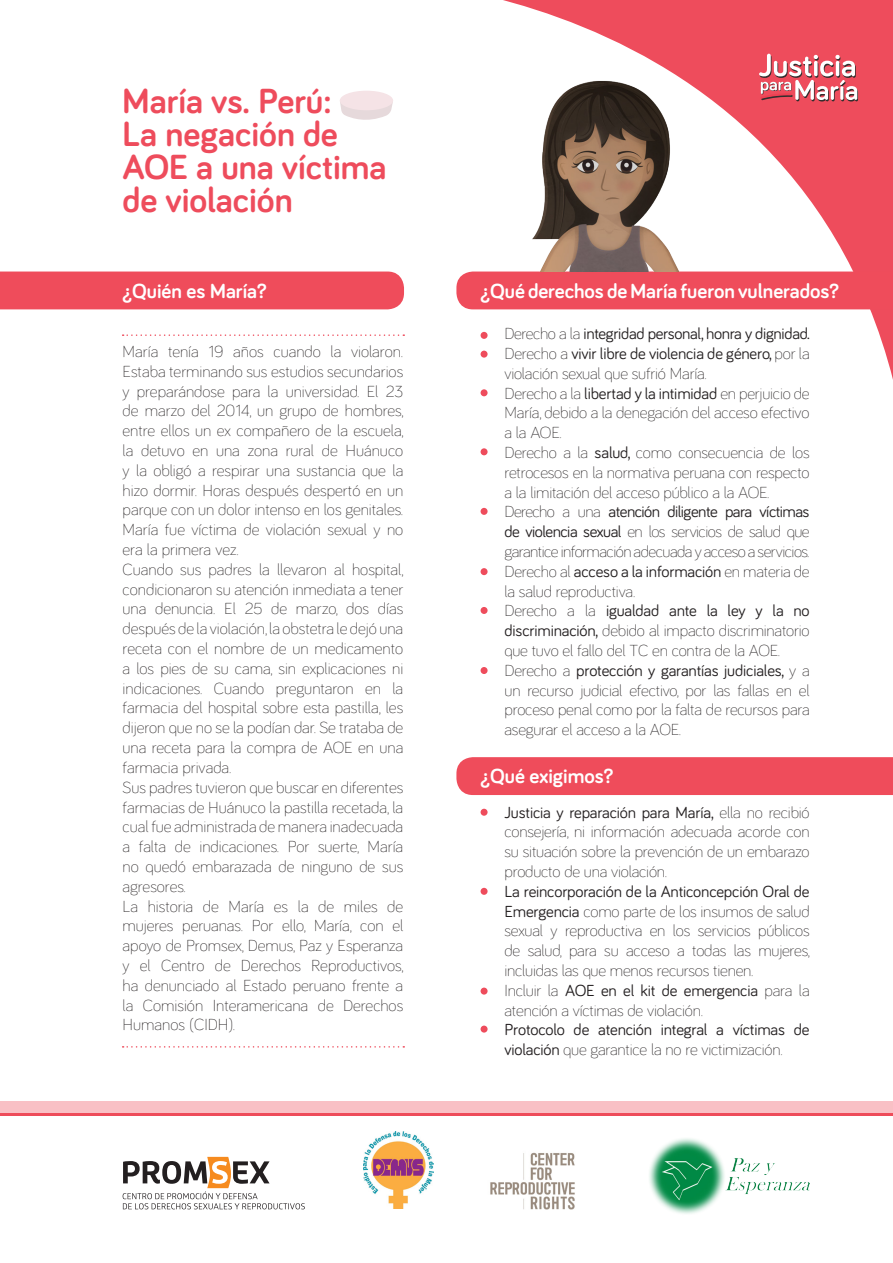
<style>
.page{position:relative;width:893px;height:1263px;background:#fff}
.page>*{position:absolute;margin:0;border:0;box-sizing:border-box;transform-origin:0 0}
.t1{font:700 36px/33px "Bariol";color:#ee4c5c}
.t2{font:700 21px "Bariol";color:#fff}
.t3{font:300 16.5px/19.8px "Bariol";letter-spacing:-.01em;color:#231f20;text-align:justify}
.t4{font:16.5px/19.8px "Bariol";letter-spacing:-.015em;color:#231f20}
.s1{font-weight:300}
.s2{font-weight:400}
</style>
<div class="page">
<svg style="left:372px;top:0;width:521px;height:515px"></svg>
<div style="left:456px;top:272px;width:437px;height:37px;background:#ef4c5b"></div>
<div style="left:0;top:272px;width:404px;height:37px;background:#ef4c5b"></div>
<div style="left:456px;top:757px;width:437px;height:38px;background:#ef4c5b"></div>
<svg style="left:123px;top:1046px;width:281px;height:1px"></svg>
<svg style="left:123px;top:334px;width:281px;height:2px"></svg>
<div style="left:481px;top:332px;width:7px;height:7px;background:#ee4c5c;border-radius:50%"></div>
<div style="left:481px;top:351px;width:7px;height:7px;background:#ee4c5c;border-radius:50%"></div>
<div style="left:481px;top:389px;width:7px;height:7px;background:#ee4c5c;border-radius:50%"></div>
<div style="left:481px;top:448px;width:7px;height:7px;background:#ee4c5c;border-radius:50%"></div>
<div style="left:481px;top:508px;width:7px;height:7px;background:#ee4c5c;border-radius:50%"></div>
<div style="left:481px;top:568px;width:7px;height:7px;background:#ee4c5c;border-radius:50%"></div>
<div style="left:481px;top:607px;width:7px;height:7px;background:#ee4c5c;border-radius:50%"></div>
<div style="left:481px;top:667px;width:7px;height:7px;background:#ee4c5c;border-radius:50%"></div>
<div style="left:481px;top:809px;width:7px;height:7px;background:#ee4c5c;border-radius:50%"></div>
<div style="left:481px;top:888px;width:7px;height:7px;background:#ee4c5c;border-radius:50%"></div>
<div style="left:481px;top:1025px;width:7px;height:7px;background:#ee4c5c;border-radius:50%"></div>
<div style="left:481px;top:987px;width:7px;height:7px;background:#ee4c5c;border-radius:50%"></div>
<svg style="left:340px;top:102px;width:53px;height:21px"></svg>
<div style="left:340px;top:91px;width:53px;height:19px;background:#f5e3e6;border-radius:50%"></div>
<img style="left:364px;top:1131px;width:70px;height:78px">
<img style="left:490px;top:1152px;width:85px;height:58px">
<img style="left:649px;top:1138px;width:161px;height:76px">
<img style="left:500px;top:54px;width:242px;height:218px">
<svg style="left:123px;top:1157px;width:182px;height:52px"></svg>
<hr style="left:0;top:1113px;width:893px;height:2px;background:#ee4c5a">
<div style="left:0;top:1101px;width:893px;height:12px;background:#f9c0c5"></div>
<svg style="left:759px;top:54px;width:99px;height:48px"></svg>
<p class="t1" style="left:123px;top:83px;width:210px">María vs. Perú:</p>
<p class="t1" style="left:123px;top:116px;width:265px">La negación de<br>AOE a una víctima de violación</p>
<p class="t2" style="left:123px;top:276px;width:146px">¿Quién es María?</p>
<p class="t3" style="left:123px;top:341px;width:283px">María tenía 19 años cuando la violaron.<br>Estaba terminando sus estudios secundarios y preparándose para la universidad. El 23 de marzo del 2014, un grupo de hombres, entre ellos un ex compañero de la escuela, la detuvo en una zona rural de Huánuco y la obligó a respirar una sustancia que la hizo dormir. Horas después despertó en un parque con un dolor intenso en los genitales.<br>María fue víctima de violación sexual y no era la primera vez.</p>
<p class="t3" style="left:123px;top:558px;width:283px">Cuando sus padres la llevaron al hospital, condicionaron su atención inmediata a tener una denuncia. El 25 de marzo, dos días después de la violación, la obstetra le dejó una receta con el nombre de un medicamento a los pies de su cama, sin explicaciones ni indicaciones. Cuando preguntaron en la farmacia del hospital sobre esta pastilla, les dijeron que no se la podían dar. Se trataba de una receta para la compra de AOE en una farmacia privada.</p>
<p class="t3" style="left:123px;top:776px;width:282px">Sus padres tuvieron que buscar en diferentes farmacias de Huánuco la pastilla recetada, la cual fue administrada de manera inadecuada a falta de indicaciones. Por suerte, María no quedó embarazada de ninguno de sus agresores.</p>
<p class="t3" style="left:123px;top:895px;width:283px">La historia de María es la de miles de mujeres peruanas. Por ello, María, con el apoyo de Promsex, Demus, Paz y Esperanza y el Centro de Derechos Reproductivos, ha denunciado al Estado peruano frente a la Comisión Interamericana de Derechos Humanos (CIDH).</p>
<p class="t2" style="left:481px;top:276px;width:360px">¿Qué derechos de María fueron vulnerados?</p>
<p class="t4" style="left:504px;top:323px;width:307px"><span class="s1">Derecho a la</span> integridad personal, honra y dignidad.</p>
<p class="t3" style="left:504px;top:343px;width:307px">Derecho a <span class="s2">vivir libre de violencia de género,</span> por la violación sexual que sufrió María.</p>
<p class="t3" style="left:504px;top:382px;width:307px">Derecho a la <span class="s2">libertad y la intimidad</span> en perjuicio de María, debido a la denegación del acceso efectivo a la AOE.</p>
<p class="t3" style="left:504px;top:442px;width:307px">Derecho a la <span class="s2">salud,</span> como consecuencia de los retrocesos en la normativa peruana con respecto a la limitación del acceso público a la AOE.</p>
<p class="t3" style="left:504px;top:501px;width:307px">Derecho a una <span class="s2">atención diligente para víctimas de violencia sexual</span> en los servicios de salud que garantice información adecuada y acceso a servicios.</p>
<p class="t3" style="left:504px;top:560px;width:307px">Derecho al <span class="s2">acceso a la información</span> en materia de la salud reproductiva.</p>
<p class="t3" style="left:504px;top:600px;width:307px">Derecho a la <span class="s2">igualdad ante la ley y la no discriminación,</span> debido al impacto discriminatorio que tuvo el fallo del TC en contra de la AOE.</p>
<p class="t3" style="left:504px;top:659px;width:307px">Derecho a <span class="s2">protección y garantías judiciales,</span> y a un recurso judicial efectivo, por las fallas en el proceso penal como por la falta de recursos para asegurar el acceso a la AOE.</p>
<p class="t2" style="left:481px;top:761px;width:134px">¿Qué exigimos?</p>
<p class="t3" style="left:504px;top:801px;width:307px"><span class="s2">Justicia y reparación para María,</span> ella no recibió consejería, ni información adecuada acorde con su situación sobre la prevención de un embarazo producto de una violación.</p>
<p class="t3" style="left:504px;top:880px;width:307px"><span class="s2">La reincorporación de la Anticoncepción Oral de Emergencia</span> como parte de los insumos de salud sexual y reproductiva en los servicios públicos de salud, para su acceso a todas las mujeres, incluidas las que menos recursos tienen.</p>
<p class="t3" style="left:504px;top:979px;width:307px">Incluir la <span class="s2">AOE en el kit de emergencia</span> para la atención a víctimas de violación.</p>
<p class="t4" style="left:504px;top:1019px;width:307px">Protocolo de atención integral a víctimas de violación <span class="s1">que garantice la no re victimización.</span></p>
</div>
